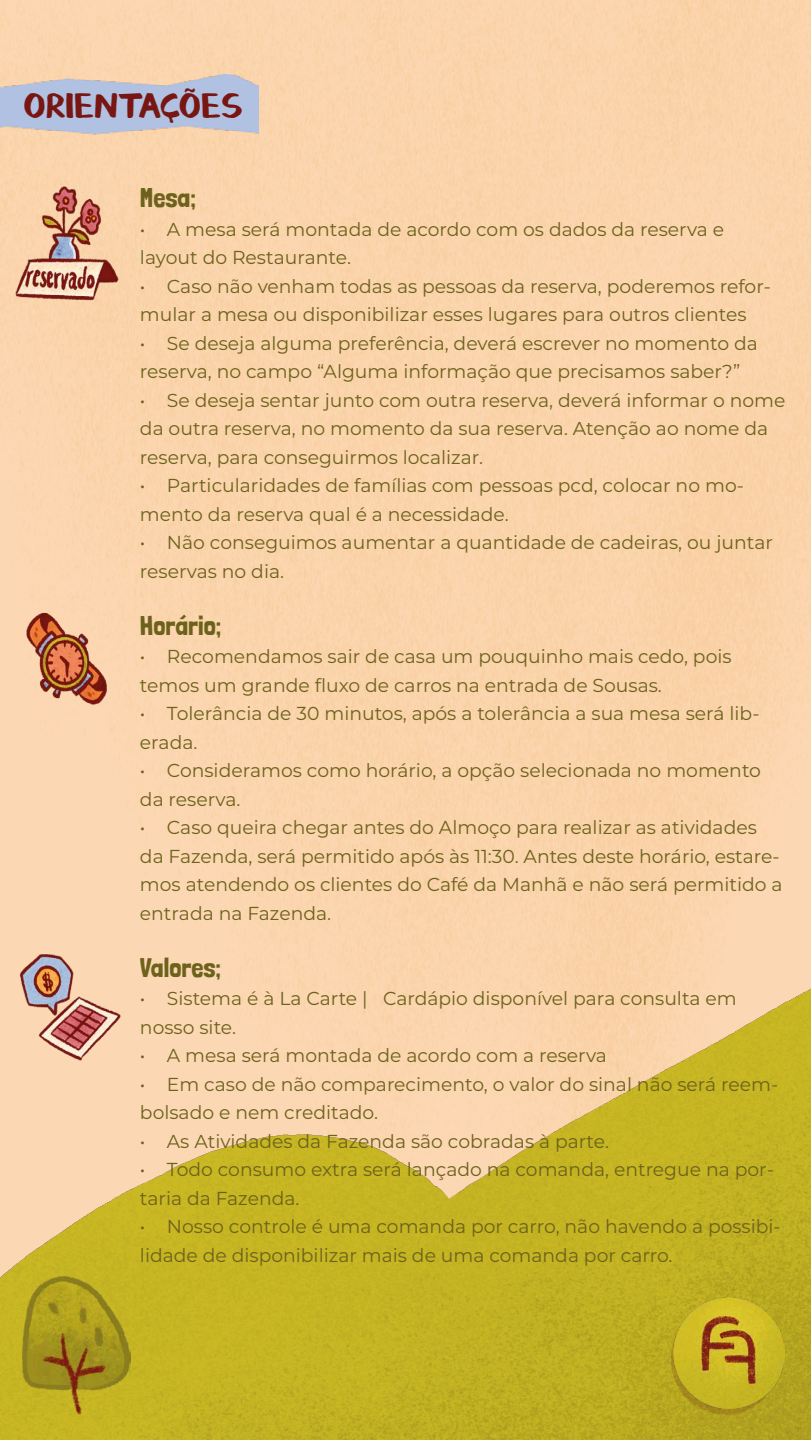
<style>
.page{position:relative;width:811px;height:1440px;background:#fff}
.page>*{position:absolute;margin:0;border:0;box-sizing:border-box;transform-origin:0 0}
.t1{font:35.55px "Thickedy Quick";color:#781613}
.t2{font:27px "Londrina Solid";color:#6c621c}
.t3{font:18.75px/28.5px "Montserrat";color:#6c621c}
</style>
<div class="page">
<div style="left:0;top:0;width:811px;height:725px;background:#fad4ab"></div>
<img style="left:0;top:725px;width:811px;height:715px">
<img style="left:0;top:175px;width:135px;height:146px">
<img style="left:19px;top:607px;width:95px;height:103px">
<img style="left:15px;top:945px;width:113px;height:125px">
<img style="left:22px;top:1277px;width:109px;height:137px">
<img style="left:671px;top:1309px;width:107px;height:105px">
<img style="left:673px;top:1297px;width:111px;height:111px">
<img style="left:0;top:75px;width:258px;height:61px">
<h1 class="t1" style="left:24px;top:89px;width:221px">ORIENTAÇÕES</h1>
<h2 class="t2" style="left:140px;top:182px;width:58px">Mesa;</h2>
<p class="t3" style="left:140px;top:214px;width:586px">• A mesa será montada de acordo com os dados da reserva e layout do Restaurante.</p>
<p class="t3" style="left:140px;top:271px;width:632px">• Caso não venham todas as pessoas da reserva, poderemos refor&shy;mular a mesa ou disponibilizar esses lugares para outros clientes</p>
<p class="t3" style="left:140px;top:328px;width:619px">• Se deseja alguma preferência, deverá escrever no momento da reserva, no campo “Alguma informação que precisamos saber?”</p>
<p class="t3" style="left:140px;top:385px;width:647px">• Se deseja sentar junto com outra reserva, deverá informar o nome da outra reserva, no momento da sua reserva. Atenção ao nome da reserva, para conseguirmos localizar.</p>
<p class="t3" style="left:140px;top:471px;width:605px">• Particularidades de famílias com pessoas pcd, colocar no mo&shy;mento da reserva qual é a necessidade.</p>
<p class="t3" style="left:140px;top:528px;width:634px">• Não conseguimos aumentar a quantidade de cadeiras, ou juntar reservas no dia.</p>
<h2 class="t2" style="left:140px;top:609px;width:83px">Horário;</h2>
<p class="t3" style="left:140px;top:642px;width:593px">• Recomendamos sair de casa um pouquinho mais cedo, pois temos um grande fluxo de carros na entrada de Sousas.</p>
<p class="t3" style="left:140px;top:699px;width:621px">• Tolerância de 30 minutos, após a tolerância a sua mesa será lib&shy;erada.</p>
<p class="t3" style="left:140px;top:756px;width:622px">• Consideramos como horário, a opção selecionada no momento da reserva.</p>
<p class="t3" style="left:140px;top:813px;width:644px">• Caso queira chegar antes do Almoço para realizar as atividades da Fazenda, será permitido após às 11:30. Antes deste horário, estare&shy;mos atendendo os clientes do Café da Manhã e não será permitido a entrada na Fazenda.</p>
<h2 class="t2" style="left:140px;top:951px;width:83px">Valores;</h2>
<p class="t3" style="left:140px;top:984px;width:598px">• Sistema é à La Carte | Cardápio disponível para consulta em nosso site.</p>
<p class="t3" style="left:140px;top:1041px;width:468px">• A mesa será montada de acordo com a reserva</p>
<p class="t3" style="left:140px;top:1069px;width:640px">• Em caso de não comparecimento, o valor do sinal não será reem&shy;bolsado e nem creditado.</p>
<p class="t3" style="left:140px;top:1126px;width:471px">• As Atividades da Fazenda são cobradas à parte.</p>
<p class="t3" style="left:140px;top:1155px;width:635px">• Todo consumo extra será lançado na comanda, entregue na por&shy;taria da Fazenda.</p>
<p class="t3" style="left:140px;top:1212px;width:642px">• Nosso controle é uma comanda por carro, não havendo a possibi&shy;lidade de disponibilizar mais de uma comanda por carro.</p>
</div>
